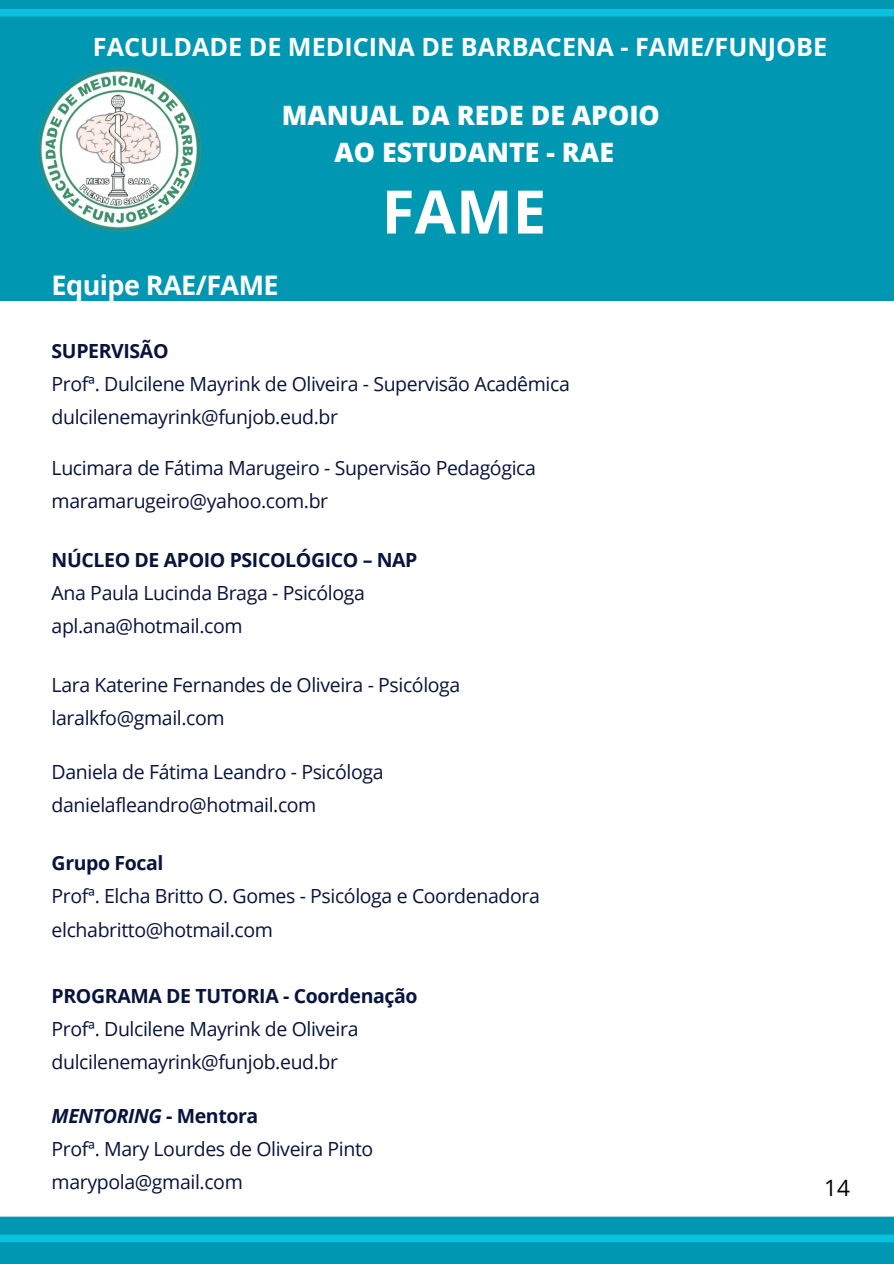
<style>
.page{position:relative;width:894px;height:1264px;background:#fff}
.page>*{position:absolute;margin:0;border:0;box-sizing:border-box;transform-origin:0 0}
.t1{font:700 60px "Open Sans";color:#fff}
.t2{font:700 27px "Open Sans";letter-spacing:-.02em;color:#fff}
.t3{font:800 26.7px/37.2px "Open Sans";color:#fff;text-align:center}
.t4{font:700 25.2px "Open Sans";color:#fff}
.t5{font:22.5px "Open Sans";color:#000}
.t6{font:19.5px "Open Sans";letter-spacing:-.02em;color:#09143c}
.t7{font:700 19.5px "Open Sans";letter-spacing:-.02em;color:#09143c}
.t8{font:italic 700 19.5px "Open Sans";letter-spacing:-.02em;color:#09143c}
.s1{font-style:normal}
</style>
<div class="page">
<div style="left:0;top:16px;width:893px;height:285px;background:#0097b2"></div>
<img style="left:18px;top:49px;width:194px;height:198px">
<svg style="left:0;top:0;width:893px;height:16px;background:#05a8c5"></svg>
<svg style="left:0;top:1216px;width:893px;height:47px;background:#059eba"></svg>
<p class="t4" style="left:93px;top:29px;width:735px">FACULDADE DE MEDICINA DE BARBACENA - FAME/FUNJOBE</p>
<p class="t3" style="left:281px;top:96px;width:379px">MANUAL DA REDE DE APOIO<br>AO ESTUDANTE - RAE</p>
<h2 class="t1" style="left:381px;top:169px;width:166px">FAME</h2>
<h2 class="t2" style="left:52px;top:266px;width:228px">Equipe RAE/FAME</h2>
<h1 class="t7" style="left:52px;top:337px;width:118px">SUPERVISÃO</h1>
<h3 class="t6" style="left:52px;top:370px;width:519px">Profª. Dulcilene Mayrink de Oliveira - Supervisão Acadêmica</h3>
<p class="t6" style="left:52px;top:403px;width:288px">dulcilenemayrink@funjob.eud.br</p>
<p class="t6" style="left:52px;top:454px;width:485px">Lucimara de Fátima Marugeiro - Supervisão Pedagógica</p>
<p class="t6" style="left:52px;top:487px;width:278px">maramarugeiro@yahoo.com.br</p>
<p class="t7" style="left:52px;top:546px;width:367px">NÚCLEO DE APOIO PSICOLÓGICO – NAP</p>
<p class="t6" style="left:52px;top:579px;width:315px">Ana Paula Lucinda Braga - Psicóloga</p>
<p class="t6" style="left:52px;top:612px;width:192px">apl.ana@hotmail.com</p>
<p class="t6" style="left:52px;top:671px;width:410px">Lara Katerine Fernandes de Oliveira - Psicóloga</p>
<p class="t6" style="left:52px;top:704px;width:174px">laralkfo@gmail.com</p>
<p class="t6" style="left:52px;top:757px;width:333px">Daniela de Fátima Leandro - Psicóloga</p>
<p class="t6" style="left:52px;top:790px;width:266px">danielafleandro@hotmail.com</p>
<p class="t7" style="left:52px;top:849px;width:113px">Grupo Focal</p>
<p class="t6" style="left:52px;top:882px;width:489px">Profª. Elcha Britto O. Gomes - Psicóloga e Coordenadora</p>
<p class="t6" style="left:52px;top:915px;width:223px">elchabritto@hotmail.com</p>
<p class="t7" style="left:52px;top:982px;width:367px">PROGRAMA DE TUTORIA - Coordenação</p>
<p class="t6" style="left:52px;top:1015px;width:308px">Profª. Dulcilene Mayrink de Oliveira</p>
<p class="t6" style="left:52px;top:1048px;width:288px">dulcilenemayrink@funjob.eud.br</p>
<p class="t8" style="left:52px;top:1101px;width:208px">MENTORING <span class="s1">- Mentora</span></p>
<p class="t6" style="left:52px;top:1134px;width:323px">Profª. Mary Lourdes de Oliveira Pinto</p>
<p class="t6" style="left:52px;top:1167px;width:193px">marypola@gmail.com</p>
<p class="t5" style="left:824px;top:1171px;width:27px">14</p>
</div>
